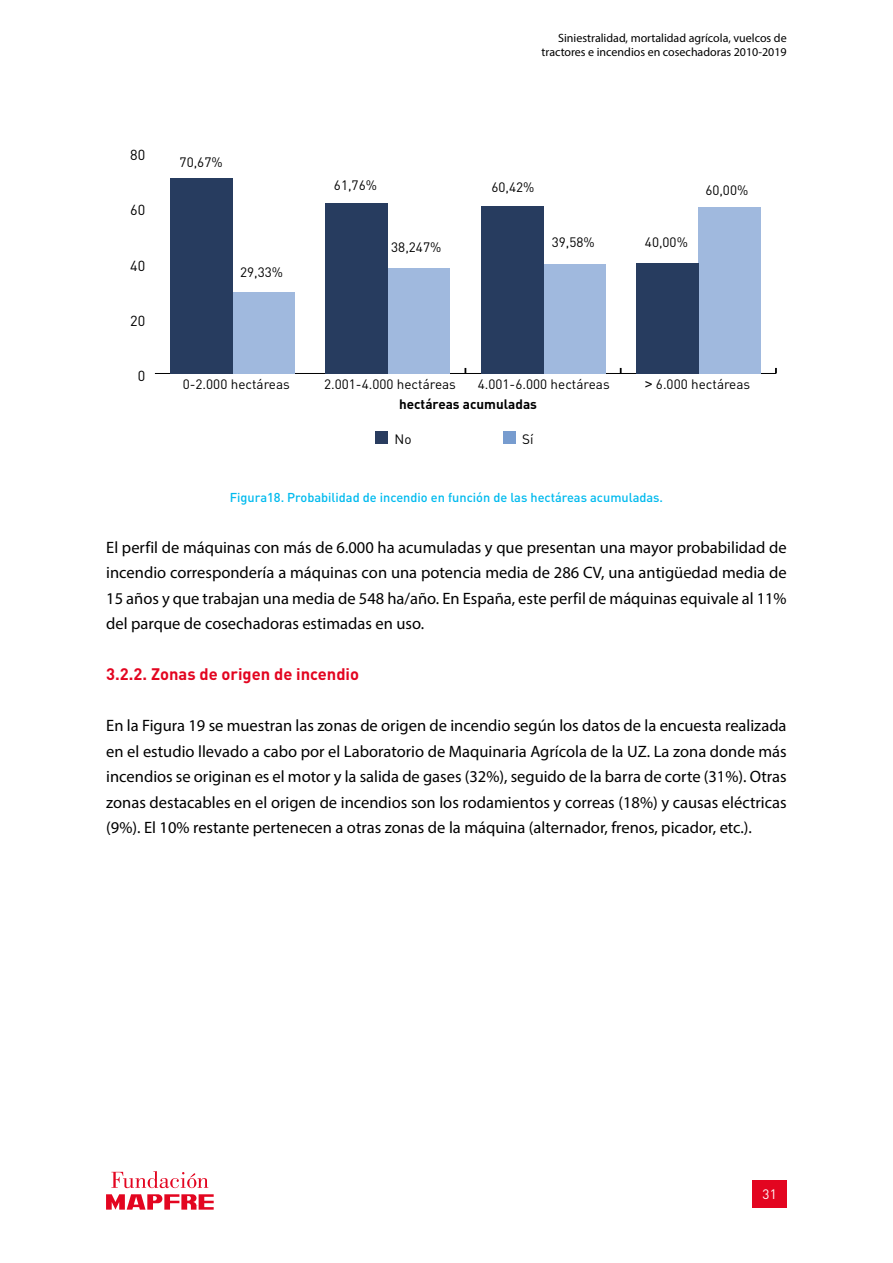
<style>
.page{position:relative;width:893px;height:1263px;background:#fff}
.page>*{position:absolute;margin:0;border:0;box-sizing:border-box;transform-origin:0 0}
.t1{font:16.5px/25.5px "Myriad Pro";color:#000;text-align:justify}
.t2{font:700 16.5px "DI Ng";color:#e30520}
.t3{font:14.4px "DI Ng";color:#000}
.t4{font:13.5px "DI Ng";color:#000}
.t5{font:700 13.5px "DI Ng";color:#000}
.t6{font:13.5px "DI Ng";color:#fff}
.t7{font:500 12.75px "DI Ng";color:#00baee}
.t8{font:12px/14.4px "Myriad Pro";color:#000;text-align:right}
.s1{font-family:"Arial"}
</style>
<div class="page">
<svg style="left:106px;top:1194px;width:108px;height:15px"></svg>
<svg style="left:111px;top:1171px;width:97px;height:17px"></svg>
<div style="left:753px;top:1180px;width:34px;height:28px;background:#e30520"></div>
<hr style="left:155px;top:373px;width:621px;height:1px;background:#000">
<div style="left:233px;top:292px;width:62px;height:81px;background:#a0b9de"></div>
<div style="left:388px;top:268px;width:62px;height:105px;background:#a0b9de"></div>
<div style="left:543px;top:264px;width:62px;height:109px;background:#a0b9de"></div>
<div style="left:698px;top:207px;width:62px;height:166px;background:#a0b9de"></div>
<div style="left:170px;top:178px;width:63px;height:195px;background:#273c5f"></div>
<div style="left:326px;top:203px;width:62px;height:170px;background:#273c5f"></div>
<div style="left:481px;top:206px;width:62px;height:167px;background:#273c5f"></div>
<div style="left:636px;top:263px;width:62px;height:110px;background:#273c5f"></div>
<div style="left:375px;top:431px;width:13px;height:13px;background:#293c5f"></div>
<div style="left:503px;top:431px;width:12px;height:13px;background:#779ccf"></div>
<p class="t8" style="left:541px;top:30px;width:247px">Siniestralidad, mortalidad agrícola, vuelcos de tractores e incendios en cosechadoras 2010-2019</p>
<p class="t3" style="left:130px;top:146px;width:17px">80</p>
<p class="t3" style="left:130px;top:201px;width:17px">60</p>
<p class="t3" style="left:130px;top:256px;width:17px">40</p>
<p class="t3" style="left:130px;top:312px;width:17px">20</p>
<p class="t3" style="left:138px;top:367px;width:9px">0</p>
<p class="t4" style="left:180px;top:153px;width:44px">70,67%</p>
<p class="t4" style="left:240px;top:264px;width:44px">29,33%</p>
<p class="t4" style="left:334px;top:176px;width:44px">61,76%</p>
<p class="t4" style="left:391px;top:238px;width:52px">38,247%</p>
<p class="t4" style="left:491px;top:179px;width:44px">60,42%</p>
<p class="t4" style="left:552px;top:234px;width:44px">39,58%</p>
<p class="t4" style="left:645px;top:234px;width:44px">40,00%</p>
<p class="t4" style="left:705px;top:181px;width:44px">60,00%</p>
<p class="t4" style="left:183px;top:375px;width:109px">0-2.000 hectáreas</p>
<p class="t4" style="left:324px;top:375px;width:133px">2.001-4.000 hectáreas</p>
<p class="t4" style="left:478px;top:375px;width:133px">4.001-6.000 hectáreas</p>
<p class="t4" style="left:645px;top:375px;width:107px"><span class="s1">&gt;</span> 6.000 hectáreas</p>
<p class="t5" style="left:399px;top:395px;width:139px">hectáreas acumuladas</p>
<p class="t4" style="left:395px;top:431px;width:19px">No</p>
<p class="t4" style="left:522px;top:431px;width:13px">Sí</p>
<p class="t7" style="left:230px;top:489px;width:435px">Figura18. Probabilidad de incendio en función de las hectáreas acumuladas.</p>
<p class="t1" style="left:106px;top:534px;width:682px">El perfil de máquinas con más de 6.000 ha acumuladas y que presentan una mayor probabilidad de incendio correspondería a máquinas con una potencia media de 286 CV, una antigüedad media de 15 años y que trabajan una media de 548 ha/año. En España, este perfil de máquinas equivale al 11% del parque de cosechadoras estimadas en uso.</p>
<p class="t2" style="left:106px;top:663px;width:254px">3.2.2. Zonas de origen de incendio</p>
<p class="t1" style="left:106px;top:712px;width:682px">En la Figura 19 se muestran las zonas de origen de incendio según los datos de la encuesta realizada en el estudio llevado a cabo por el Laboratorio de Maquinaria Agrícola de la UZ. La zona donde más incendios se originan es el motor y la salida de gases (32%), seguido de la barra de corte (31%). Otras zonas destacables en el origen de incendios son los rodamientos y correas (18%) y causas eléctricas (9%). El 10% restante pertenecen a otras zonas de la máquina (alternador, frenos, picador, etc.).</p>
<p class="t6" style="left:763px;top:1186px;width:16px">31</p>
</div>
